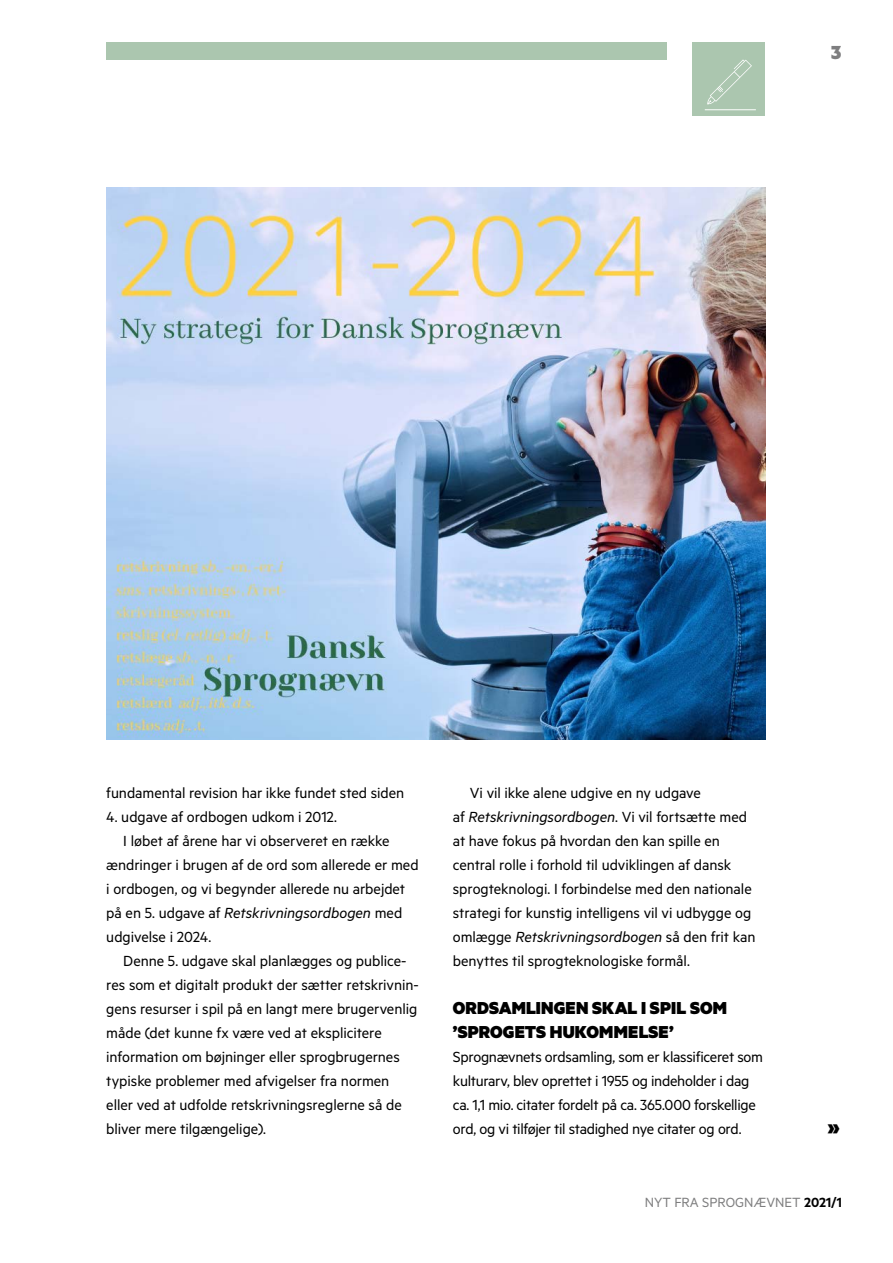
<style>
.page{position:relative;width:893px;height:1263px;background:#fff}
.page>*{position:absolute;margin:0;border:0;box-sizing:border-box;transform-origin:0 0}
.t1{font:900 27px "Metric";color:#000}
.t2{font:900 21.3px "Metric";color:#7e7e7f}
.t3{font:900 19.5px/24px "Metric";letter-spacing:.01em;color:#000}
.NFSBrød_indryk{font:16.5px/24px "Metric";letter-spacing:-.005em;color:#000}
.NFSBrød{font:16.5px/24px "Metric";letter-spacing:-.02em;color:#000}
.t4{font:15px "Metric";color:#7e7e7f}
.s1{font-style:italic}
.s2{font-weight:600;color:#000}
</style>
<div class="page">
<div style="left:106px;top:43px;width:561px;height:17px;background:#abc6af"></div>
<div style="left:692px;top:43px;width:73px;height:73px;background:#abc6af"></div>
<svg style="left:707px;top:59px;width:45px;height:45px"></svg>
<hr style="left:705px;top:109px;width:51px;height:1px;background:#fff">
<img style="left:106px;top:187px;width:659px;height:553px">
<p class="t2" style="left:831px;top:39px;width:13px">3</p>
<p class="NFSBrød_indryk" style="left:106px;top:780px;width:300px">fundamental revision har ikke fundet sted siden</p>
<p class="NFSBrød_indryk" style="left:106px;top:804px;width:232px">4. udgave af ordbogen udkom i 2012.</p>
<p class="NFSBrød_indryk" style="left:106px;top:828px;width:314px;text-indent:17px">I løbet af årene har vi observeret en række ændringer i brugen af de ord som allerede er med i ordbogen, og vi begynder allerede nu arbejdet på en 5. udgave af <span class="s1">Retskrivningsordbogen</span> med udgivelse i 2024.</p>
<p class="NFSBrød_indryk" style="left:106px;top:948px;width:314px;text-indent:17px">Denne 5. udgave skal planlægges og publice&shy;res som et digitalt produkt der sætter retskrivnin&shy;gens resurser i spil på en langt mere brugervenlig måde (det kunne fx være ved at eksplicitere information om bøjninger eller sprogbrugernes typiske problemer med afvigelser fra normen eller ved at udfolde retskrivningsreglerne så de bliver mere tilgængelige).</p>
<p class="NFSBrød_indryk" style="left:453px;top:780px;width:304px;text-indent:17px">Vi vil ikke alene udgive en ny udgave<br>af <span class="s1">Retskrivningsordbogen</span>. Vi vil fortsætte med at have fokus på hvordan den kan spille en central rolle i forhold til udviklingen af dansk sprogteknologi. I forbindelse med den nationale strategi for kunstig intelligens vil vi udbygge og omlægge <span class="s1">Retskrivningsordbogen</span> så den frit kan benyttes til sprogteknologiske formål.</p>
<h4 class="t3" style="left:453px;top:995px;width:276px">ORDSAMLINGEN SKAL I SPIL SOM ’SPROGETS HUKOMMELSE’</h4>
<p class="NFSBrød" style="left:453px;top:1044px;width:312px">Sprognævnets ordsamling, som er klassificeret som kulturarv, blev oprettet i 1955 og indeholder i dag ca. 1,1 mio. citater fordelt på ca. 365.000 forskellige ord, og vi tilføjer til stadighed nye citater og ord.</p>
<h1 class="t1" style="left:827px;top:1112px;width:15px">»</h1>
<p class="t4" style="left:645px;top:1193px;width:199px">NYT FRA SPROGNÆVNET <span class="s2">2021/1</span></p>
</div>
